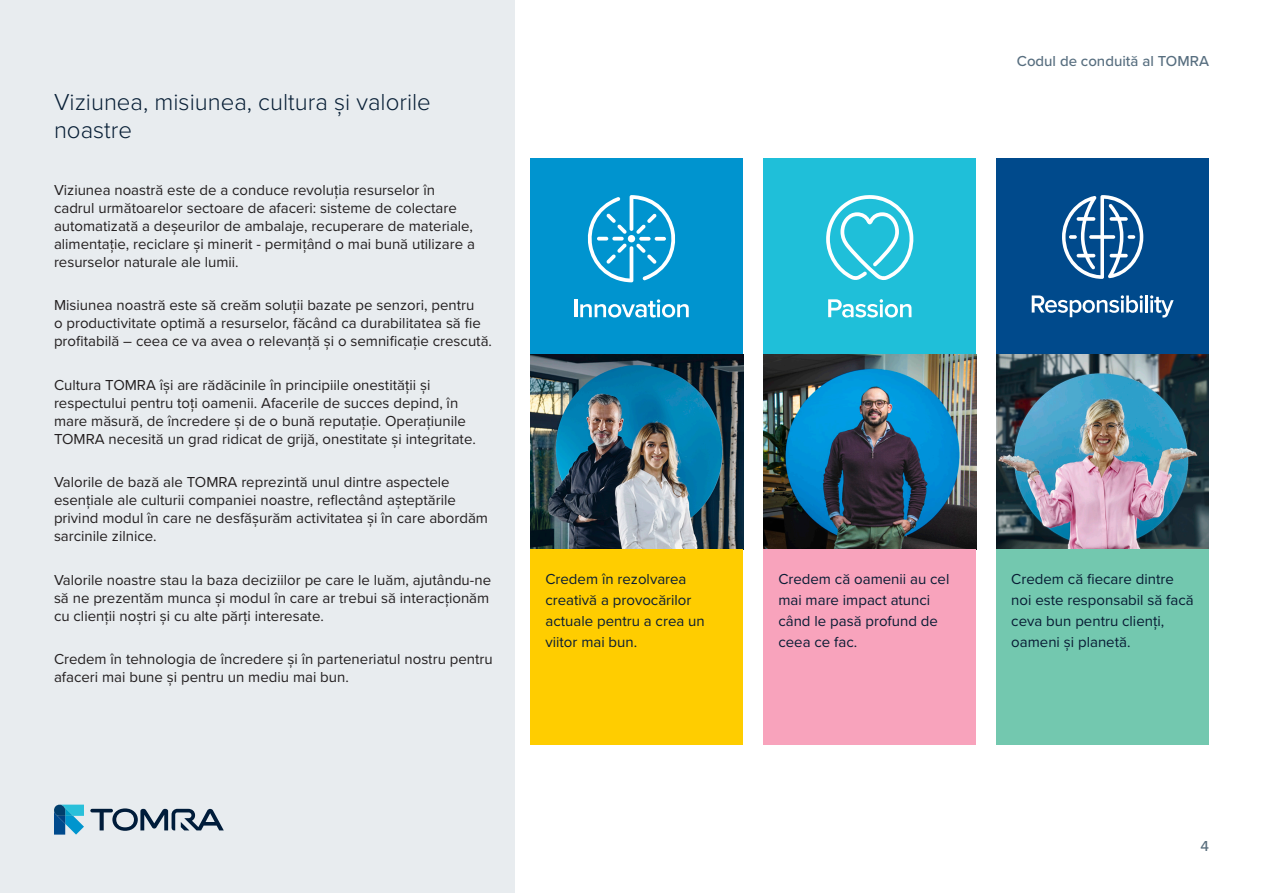
<style>
.page{position:relative;width:1263px;height:893px;background:#fff}
.page>*{position:absolute;margin:0;border:0;box-sizing:border-box;transform-origin:0 0}
.Sub_heading{font:300 24px/28.8px "Proxima Nova";color:#081f36}
.t1{font:15px/18px "Proxima Nova";color:#231f20}
.t2{font:15px/21px "Proxima Nova";color:#081c34}
.t3{font:500 15px "Proxima Nova";color:#576e7f}
.t4{font:500 15px "Proxima Nova";color:#596e7d}
</style>
<div class="page">
<div style="left:0;top:0;width:514px;height:893px;background:#e8ecef"></div>
<svg style="left:90px;top:808px;width:134px;height:23px"></svg>
<svg style="left:54px;top:805px;width:30px;height:30px"></svg>
<div style="left:530px;top:159px;width:213px;height:195px;background:#0094cf"></div>
<div style="left:763px;top:159px;width:213px;height:195px;background:#1fbfd9"></div>
<div style="left:996px;top:159px;width:213px;height:195px;background:#004a8c"></div>
<img style="left:530px;top:354px;width:213px;height:195px">
<img style="left:763px;top:354px;width:213px;height:195px">
<img style="left:996px;top:354px;width:213px;height:195px">
<div style="left:530px;top:549px;width:213px;height:196px;background:#ffcd00"></div>
<div style="left:763px;top:549px;width:213px;height:196px;background:#f8a3bc"></div>
<div style="left:996px;top:549px;width:213px;height:196px;background:#73c8af"></div>
<hr style="left:574px;top:299px;width:3px;height:18px;background:#fff">
<svg style="left:580px;top:299px;width:109px;height:19px"></svg>
<svg style="left:587px;top:195px;width:89px;height:87px"></svg>
<div style="left:628px;top:235px;width:7px;height:7px;background:#fff;border-radius:50%"></div>
<svg style="left:828px;top:299px;width:83px;height:19px"></svg>
<svg style="left:826px;top:195px;width:88px;height:85px"></svg>
<svg style="left:1032px;top:295px;width:111px;height:22px"></svg>
<hr style="left:1145px;top:295px;width:3px;height:18px;background:#fff">
<svg style="left:1150px;top:295px;width:23px;height:23px"></svg>
<svg style="left:1062px;top:195px;width:81px;height:84px"></svg>
<p class="Sub_heading" style="left:54px;top:86px;width:378px">Viziunea, misiunea, cultura și valorile noastre</p>
<p class="t1" style="left:54px;top:180px;width:422px">Viziunea noastră este de a conduce revoluția resurselor în cadrul următoarelor sectoare de afaceri: sisteme de colectare automatizată a deșeurilor de ambalaje, recuperare de materiale, alimentație, reciclare și minerit - permițând o mai bună utilizare a resurselor naturale ale lumii.</p>
<p class="t1" style="left:54px;top:296px;width:439px">Misiunea noastră este să creăm soluții bazate pe senzori, pentru<br>o productivitate optimă a resurselor, făcând ca durabilitatea să fie profitabilă – ceea ce va avea o relevanță și o semnificație crescută.</p>
<p class="t1" style="left:54px;top:375px;width:423px">Cultura TOMRA își are rădăcinile în principiile onestității și respectului pentru toți oamenii. Afacerile de succes depind, în mare măsură, de încredere și de o bună reputație. Operațiunile TOMRA necesită un grad ridicat de grijă, onestitate și integritate.</p>
<p class="t1" style="left:54px;top:473px;width:436px">Valorile de bază ale TOMRA reprezintă unul dintre aspectele esențiale ale culturii companiei noastre, reflectând așteptările privind modul în care ne desfășurăm activitatea și în care abordăm sarcinile zilnice.</p>
<p class="t1" style="left:54px;top:570px;width:439px;text-align:justify">Valorile noastre stau la baza deciziilor pe care le luăm, ajutându-ne să ne prezentăm munca și modul în care ar trebui să interacționăm cu clienții noștri și cu alte părți interesate.</p>
<p class="t1" style="left:54px;top:650px;width:440px">Credem în tehnologia de încredere și în parteneriatul nostru pentru afaceri mai bune și pentru un mediu mai bun.</p>
<p class="t3" style="left:1017px;top:50px;width:194px">Codul de conduită al TOMRA</p>
<p class="t2" style="left:545px;top:568px;width:161px">Credem în rezolvarea creativă a provocărilor actuale pentru a crea un viitor mai bun.</p>
<p class="t2" style="left:778px;top:568px;width:173px">Credem că oamenii au cel mai mare impact atunci când le pasă profund de ceea ce fac.</p>
<p class="t2" style="left:1011px;top:568px;width:184px">Credem că fiecare dintre noi este responsabil să facă ceva bun pentru clienți, oameni și planetă.</p>
<p class="t4" style="left:1200px;top:835px;width:10px">4</p>
</div>
